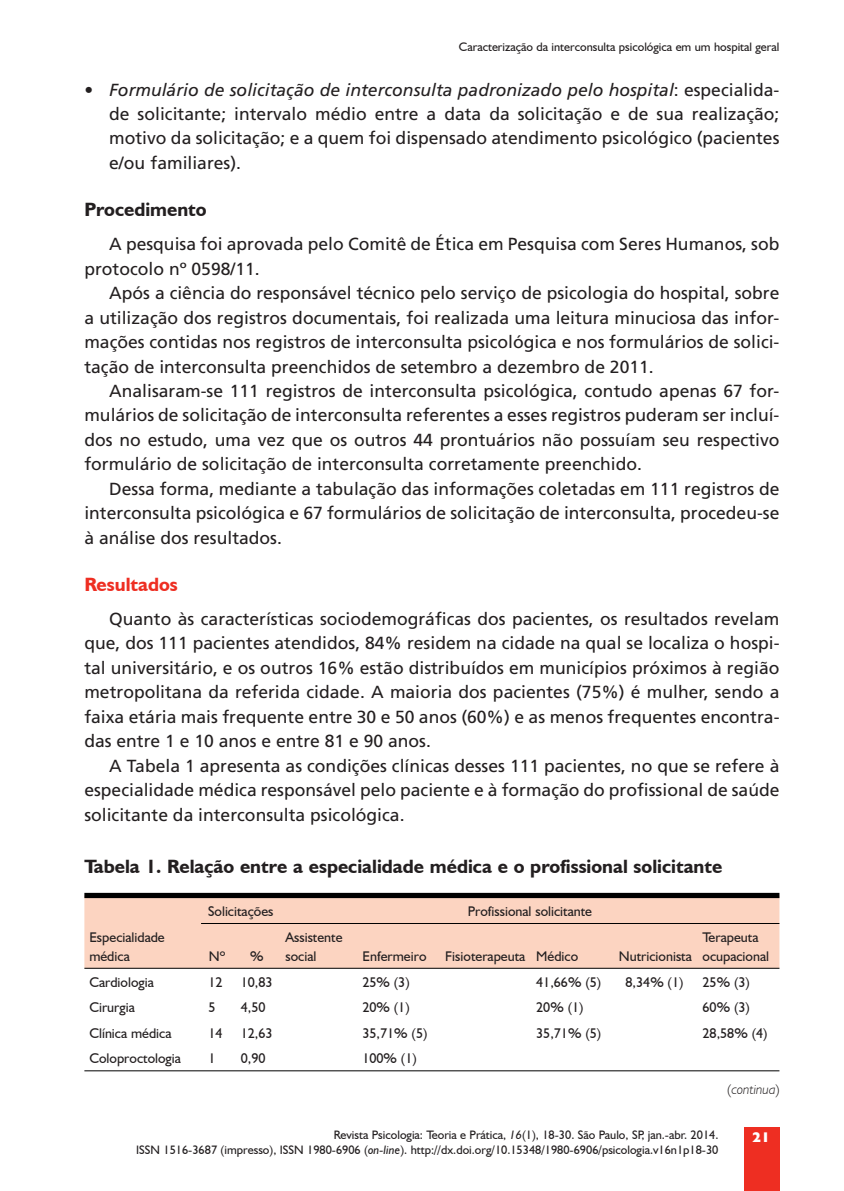
<style>
.page{position:relative;width:844px;height:1191px;background:#fff}
.page>*{position:absolute;margin:0;border:0;box-sizing:border-box;transform-origin:0 0}
.t1{font:700 19.25px "Humanist 521 BT";color:#231f20}
.t2{font:700 19.25px "Humanist 521 BT";color:#ee2e22}
.t3{font:17.5px/24.5px "Frutiger";color:#231f20;text-align:justify}
.t4{font:14px/19.2px "Humanist 521 BT";color:#231f20}
.t5{font:italic 300 14px "Humanist 521 BT";color:#231f20}
.t6{font:800 14px "Humanist 521 BT";color:#fff}
.t7{font:12.25px "Humanist 521 BT";color:#231f20}
.s1{font-style:italic}
.s2{font-style:normal}
</style>
<div class="page">
<div style="left:743px;top:1127px;width:36px;height:64px;background:#ee2e22"></div>
<div style="left:84px;top:898px;width:695px;height:69px;background:#fcd4c1"></div>
<hr style="left:201px;top:923px;width:578px;height:1px;background:#000">
<hr style="left:84px;top:967px;width:695px;height:1px;background:#000">
<div style="left:84px;top:893px;width:695px;height:5px;background:#000"></div>
<hr style="left:84px;top:1070px;width:695px;height:1px;background:#000">
<p class="t7" style="left:459px;top:40px;width:322px">Caracterização da interconsulta psicológica em um hospital geral</p>
<p class="t3" style="left:109px;top:78px;width:671px;text-indent:-25px">• <span class="s1">Formulário de solicitação de interconsulta padronizado pelo hospital</span>: especialida&shy;de solicitante; intervalo médio entre a data da solicitação e de sua realização; motivo da solicitação; e a quem foi dispensado atendimento psicológico (pacientes e/ou familiares).</p>
<p class="t1" style="left:84px;top:197px;width:124px">Procedimento</p>
<p class="t3" style="left:84px;top:233px;width:696px;text-indent:25px">A pesquisa foi aprovada pelo Comitê de Ética em Pesquisa com Seres Humanos, sob protocolo nº 0598/11.</p>
<p class="t3" style="left:84px;top:282px;width:696px;text-indent:25px">Após a ciência do responsável técnico pelo serviço de psicologia do hospital, sobre a utilização dos registros documentais, foi realizada uma leitura minuciosa das infor&shy;mações contidas nos registros de interconsulta psicológica e nos formulários de solici&shy;tação de interconsulta preenchidos de setembro a dezembro de 2011.</p>
<p class="t3" style="left:84px;top:380px;width:696px;text-indent:25px">Analisaram-se 111 registros de interconsulta psicológica, contudo apenas 67 for&shy;mulários de solicitação de interconsulta referentes a esses registros puderam ser incluí&shy;dos no estudo, uma vez que os outros 44 prontuários não possuíam seu respectivo formulário de solicitação de interconsulta corretamente preenchido.</p>
<p class="t3" style="left:84px;top:478px;width:696px;text-indent:25px">Dessa forma, mediante a tabulação das informações coletadas em 111 registros de interconsulta psicológica e 67 formulários de solicitação de interconsulta, procedeu-se à análise dos resultados.</p>
<p class="t2" style="left:84px;top:572px;width:95px">Resultados</p>
<p class="t3" style="left:84px;top:608px;width:696px;text-indent:25px">Quanto às características sociodemográficas dos pacientes, os resultados revelam que, dos 111 pacientes atendidos, 84% residem na cidade na qual se localiza o hospi&shy;tal universitário, e os outros 16% estão distribuídos em municípios próximos à região metropolitana da referida cidade. A maioria dos pacientes (75%) é mulher, sendo a faixa etária mais frequente entre 30 e 50 anos (60%) e as menos frequentes encontra&shy;das entre 1 e 10 anos e entre 81 e 90 anos.</p>
<p class="t3" style="left:84px;top:755px;width:696px;text-indent:25px">A Tabela 1 apresenta as condições clínicas desses 111 pacientes, no que se refere à especialidade médica responsável pelo paciente e à formação do profissional de saúde solicitante da interconsulta psicológica.</p>
<p class="t1" style="left:84px;top:854px;width:639px">Tabela 1. Relação entre a especialidade médica e o profissional solicitante</p>
<p class="t4" style="left:89px;top:927px;width:77px">Especialidade médica</p>
<p class="t4" style="left:208px;top:901px;width:67px">Solicitações</p>
<p class="t4" style="left:467px;top:901px;width:126px">Profissional solicitante</p>
<p class="t4" style="left:209px;top:946px;width:18px">Nº</p>
<p class="t4" style="left:250px;top:946px;width:15px">%</p>
<p class="t4" style="left:285px;top:927px;width:59px">Assistente social</p>
<p class="t4" style="left:362px;top:946px;width:66px">Enfermeiro</p>
<p class="t4" style="left:445px;top:946px;width:134px">Fisioterapeuta Médico</p>
<p class="t4" style="left:618px;top:946px;width:74px">Nutricionista</p>
<p class="t4" style="left:702px;top:927px;width:68px">Terapeuta ocupacional</p>
<p class="t4" style="left:89px;top:972px;width:66px">Cardiologia</p>
<p class="t4" style="left:208px;top:972px;width:16px">12</p>
<p class="t4" style="left:241px;top:972px;width:33px">10,83</p>
<p class="t4" style="left:362px;top:972px;width:49px">25% (3)</p>
<p class="t4" style="left:536px;top:972px;width:67px">41,66% (5)</p>
<p class="t4" style="left:625px;top:972px;width:59px">8,34% (1)</p>
<p class="t4" style="left:702px;top:972px;width:49px">25% (3)</p>
<p class="t4" style="left:89px;top:997px;width:47px">Cirurgia</p>
<p class="t4" style="left:208px;top:997px;width:9px">5</p>
<p class="t4" style="left:241px;top:997px;width:26px">4,50</p>
<p class="t4" style="left:362px;top:997px;width:49px">20% (1)</p>
<p class="t4" style="left:536px;top:997px;width:49px">20% (1)</p>
<p class="t4" style="left:702px;top:997px;width:49px">60% (3)</p>
<p class="t4" style="left:89px;top:1023px;width:84px">Clínica médica</p>
<p class="t4" style="left:208px;top:1023px;width:16px">14</p>
<p class="t4" style="left:241px;top:1023px;width:33px">12,63</p>
<p class="t4" style="left:362px;top:1023px;width:67px">35,71% (5)</p>
<p class="t4" style="left:536px;top:1023px;width:67px">35,71% (5)</p>
<p class="t4" style="left:702px;top:1023px;width:67px">28,58% (4)</p>
<p class="t4" style="left:89px;top:1048px;width:93px">Coloproctologia</p>
<p class="t4" style="left:208px;top:1048px;width:9px">1</p>
<p class="t4" style="left:241px;top:1048px;width:26px">0,90</p>
<p class="t4" style="left:362px;top:1048px;width:56px">100% (1)</p>
<p class="t5" style="left:727px;top:1080px;width:53px"><span class="s2">(</span>continua<span class="s2">)</span></p>
<p class="t7" style="left:334px;top:1127px;width:386px">Revista Psicologia: Teoria e Prática, <span class="s1">16</span>(1), 18-30. São Paulo, SP, jan.-abr. 2014.</p>
<p class="t6" style="left:752px;top:1128px;width:20px">21</p>
<p class="t7" style="left:136px;top:1142px;width:583px">ISSN 1516-3687 (impresso), ISSN 1980-6906 (<span class="s1">on-line</span>). http://dx.doi.org/10.15348/1980-6906/psicologia.v16n1p18-30</p>
</div>
